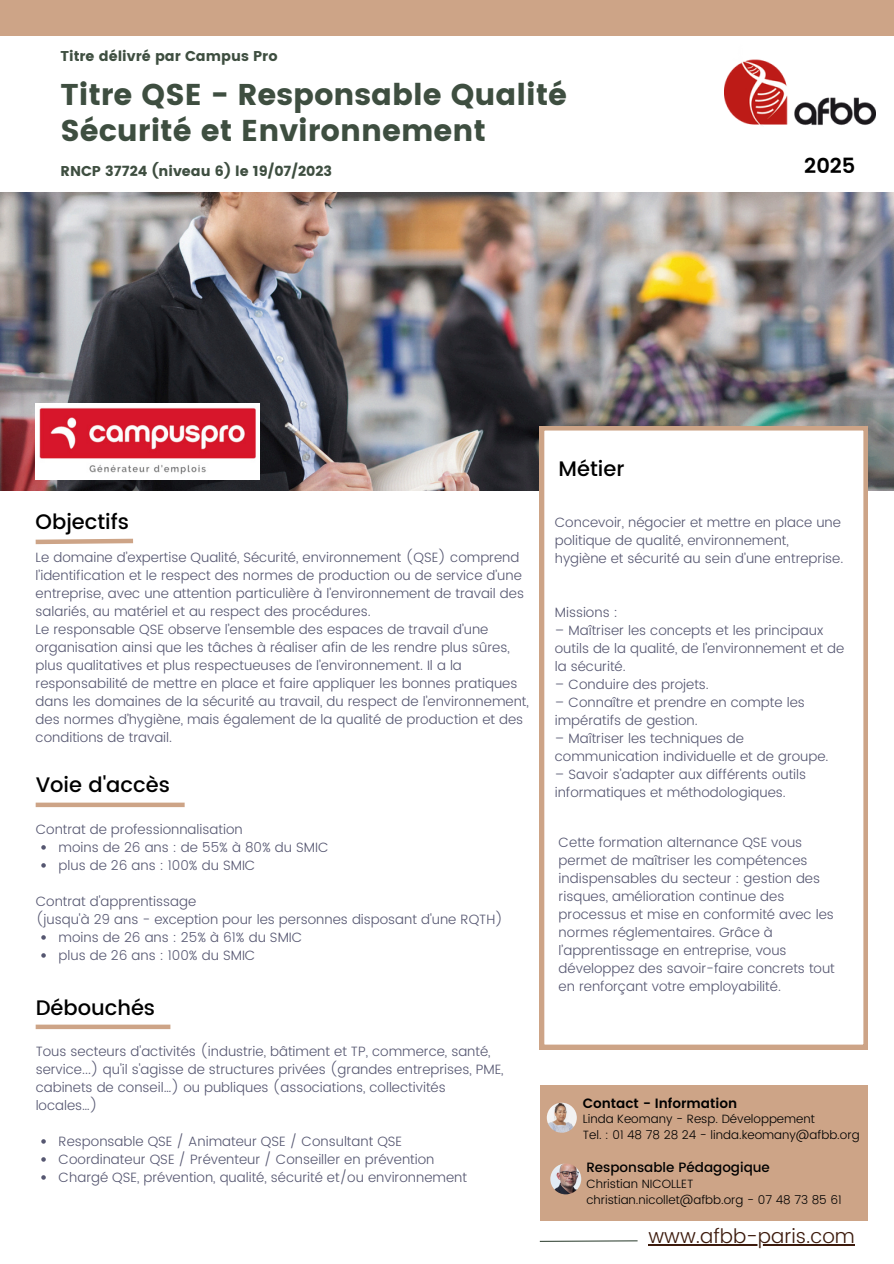
<style>
.page{position:relative;width:894px;height:1264px;background:#fff}
.page>*{position:absolute;margin:0;border:0;box-sizing:border-box;transform-origin:0 0}
.t1{font:30px/36px "Poppins";color:#3e4e40}
.t2{font:500 21px "Poppins";color:#000}
.t3{font:600 21px "Poppins";color:#000}
.t4{font:300 19.95px "Poppins";color:#3c1a0c}
.t5{font:14.25px "Poppins";color:#3e4e40}
.t6{font:300 13.5px/18px "Poppins";color:#565771}
.t7{font:500 13.5px "Poppins";color:#000}
.t8{font:600 13.5px "Poppins";color:#000}
.t9{font:300 12px "Poppins";color:#000}
</style>
<div class="page">
<img style="left:0;top:193px;width:893px;height:297px">
<svg style="left:539px;top:426px;width:328px;height:623px"></svg>
<svg style="left:35px;top:538px;width:99px;height:7px"></svg>
<svg style="left:539px;top:1240px;width:99px;height:2px"></svg>
<div style="left:539px;top:1085px;width:328px;height:135px;background:#cda487"></div>
<img style="left:724px;top:59px;width:151px;height:67px">
<img style="left:546px;top:1102px;width:30px;height:30px;border-radius:50%">
<div style="left:36px;top:802px;width:148px;height:5px;background:#cda487"></div>
<div style="left:36px;top:1024px;width:134px;height:5px;background:#cda487"></div>
<div style="left:0;top:0;width:893px;height:36px;background:#cda487"></div>
<img style="left:36px;top:404px;width:223px;height:75px">
<hr style="left:648px;top:1244px;width:206px;height:1px;background:#3c1a0c">
<img style="left:550px;top:1163px;width:31px;height:31px;border-radius:50%">
<svg style="left:41px;top:845px;width:5px;height:4px"></svg>
<svg style="left:41px;top:863px;width:5px;height:4px"></svg>
<svg style="left:41px;top:935px;width:5px;height:4px"></svg>
<svg style="left:41px;top:953px;width:5px;height:4px"></svg>
<svg style="left:41px;top:1139px;width:5px;height:4px"></svg>
<svg style="left:41px;top:1157px;width:5px;height:4px"></svg>
<svg style="left:41px;top:1175px;width:5px;height:4px"></svg>
<p class="t5" style="left:61px;top:48px;width:218px">Titre délivré par Campus Pro</p>
<p class="t1" style="left:61px;top:77px;width:508px">Titre QSE - Responsable Qualité<br>Sécurité et Environnement</p>
<p class="t5" style="left:61px;top:163px;width:273px">RNCP 37724 (niveau 6) le 19/07/2023</p>
<h2 class="t3" style="left:804px;top:154px;width:53px">2025</h2>
<h2 class="t2" style="left:36px;top:509px;width:95px">Objectifs</h2>
<p class="t6" style="left:36px;top:548px;width:494px">Le domaine d’expertise Qualité, Sécurité, environnement (QSE) comprend l’identification et le respect des normes de production ou de service d’une entreprise, avec une attention particulière à l’environnement de travail des salariés, au matériel et au respect des procédures.<br>Le responsable QSE observe l’ensemble des espaces de travail d’une organisation ainsi que les tâches à réaliser afin de les rendre plus sûres, plus qualitatives et plus respectueuses de l’environnement. Il a la responsabilité de mettre en place et faire appliquer les bonnes pratiques dans les domaines de la sécurité au travail, du respect de l’environnement, des normes d’hygiène, mais également de la qualité de production et des conditions de travail.</p>
<h2 class="t2" style="left:36px;top:773px;width:136px">Voie d'accès</h2>
<h5 class="t6" style="left:36px;top:820px;width:208px">Contrat de professionnalisation</h5>
<p class="t6" style="left:59px;top:838px;width:271px">moins de 26 ans : de 55% à 80% du SMIC</p>
<p class="t6" style="left:59px;top:856px;width:198px">plus de 26 ans : 100% du SMIC</p>
<h5 class="t6" style="left:36px;top:892px;width:469px">Contrat d'apprentissage<br>(jusqu'à 29 ans - exception pour les personnes disposant d'une RQTH)</h5>
<p class="t6" style="left:59px;top:928px;width:245px">moins de 26 ans : 25% à 61% du SMIC</p>
<p class="t6" style="left:59px;top:946px;width:198px">plus de 26 ans : 100% du SMIC</p>
<p class="t2" style="left:36px;top:995px;width:121px">Débouchés</p>
<p class="t6" style="left:36px;top:1042px;width:469px">Tous secteurs d'activités (industrie, bâtiment et TP, commerce, santé, service...) qu'il s'agisse de structures privées (grandes entreprises, PME, cabinets de conseil…) ou publiques (associations, collectivités locales…)</p>
<h5 class="t6" style="left:59px;top:1132px;width:345px">Responsable QSE / Animateur QSE / Consultant QSE</h5>
<p class="t6" style="left:59px;top:1150px;width:377px">Coordinateur QSE / Préventeur / Conseiller en prévention</p>
<p class="t6" style="left:59px;top:1168px;width:410px">Chargé QSE, prévention, qualité, sécurité et/ou environnement</p>
<h4 class="t2" style="left:558px;top:456px;width:67px">Métier</h4>
<h2 class="t6" style="left:554px;top:513px;width:290px">Concevoir, négocier et mettre en place une politique de qualité, environnement, hygiène et sécurité au sein d’une entreprise.</h2>
<h5 class="t6" style="left:554px;top:603px;width:64px">Missions :</h5>
<h5 class="t6" style="left:554px;top:621px;width:291px">– Maîtriser les concepts et les principaux outils de la qualité, de l’environnement et de la sécurité.</h5>
<h5 class="t6" style="left:554px;top:675px;width:156px">– Conduire des projets.</h5>
<h5 class="t6" style="left:554px;top:693px;width:251px">– Connaître et prendre en compte les impératifs de gestion.</h5>
<h5 class="t6" style="left:554px;top:729px;width:275px">– Maîtriser les techniques de communication individuelle et de groupe.</h5>
<h5 class="t6" style="left:554px;top:765px;width:253px">– Savoir s’adapter aux différents outils informatiques et méthodologiques.</h5>
<p class="t6" style="left:558px;top:833px;width:277px">Cette formation alternance QSE vous permet de maîtriser les compétences indispensables du secteur : gestion des risques, amélioration continue des processus et mise en conformité avec les normes réglementaires. Grâce à l’apprentissage en entreprise, vous développez des savoir-faire concrets tout en renforçant votre employabilité.</p>
<h4 class="t8" style="left:582px;top:1095px;width:156px">Contact - Information</h4>
<p class="t9" style="left:582px;top:1111px;width:233px">Linda Keomany - Resp. Développement</p>
<h1 class="t9" style="left:582px;top:1127px;width:278px">Tel. : 01 48 78 28 24 - linda.keomany@afbb.org</h1>
<h2 class="t7" style="left:586px;top:1159px;width:185px">Responsable Pédagogique</h2>
<p class="t9" style="left:586px;top:1176px;width:108px">Christian NICOLLET</p>
<h5 class="t9" style="left:586px;top:1192px;width:257px">christian.nicollet@afbb.org - 07 48 73 85 61</h5>
<h5 class="t4" style="left:648px;top:1224px;width:208px">www.afbb-paris.com</h5>
</div>
